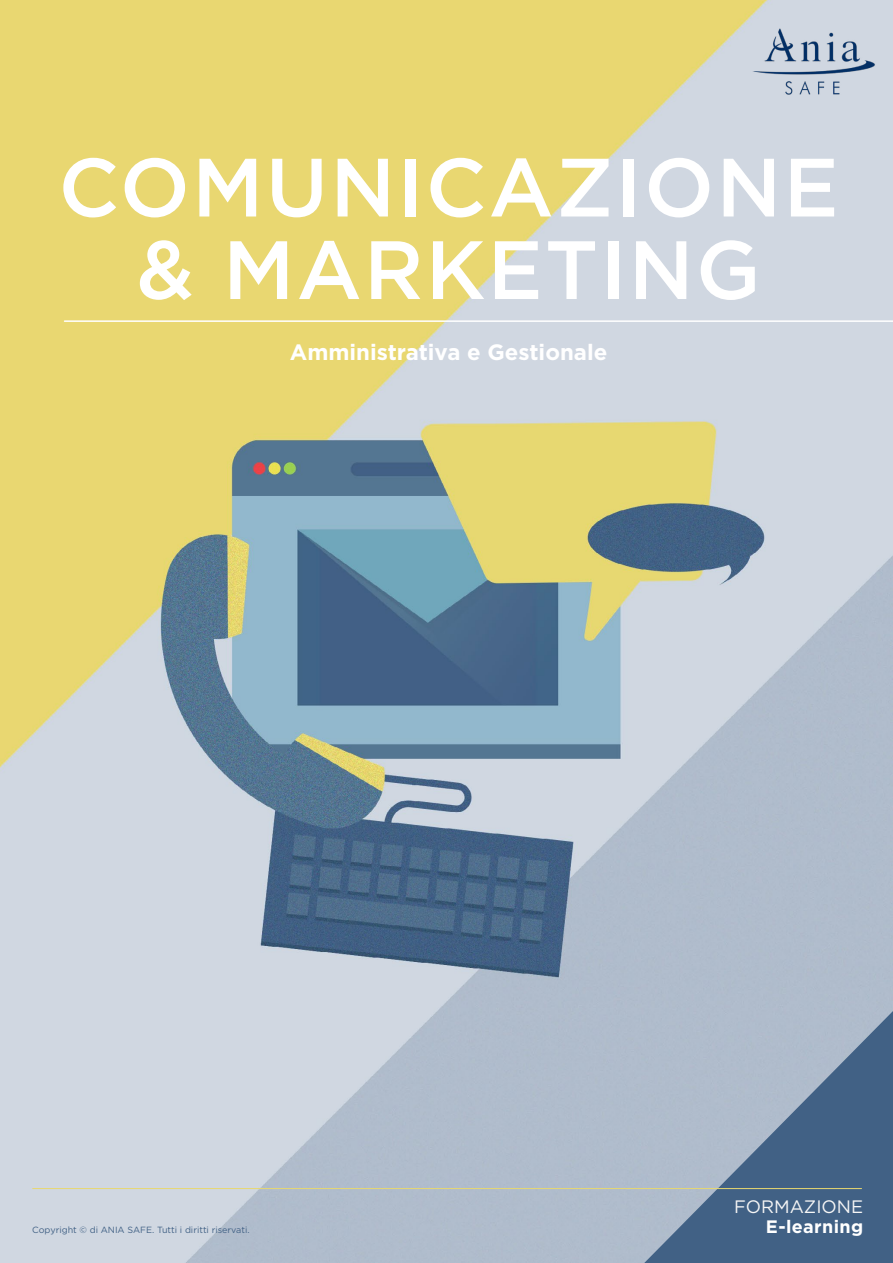
<style>
.page{position:relative;width:893px;height:1263px;background:#fff}
.page>*{position:absolute;margin:0;border:0;box-sizing:border-box;transform-origin:0 0}
.t1{font:500 82.5px/82.5px "Gotham";letter-spacing:.025em;color:#fff;text-align:center}
.t2{font:700 22.2px "Gotham";color:#fff}
.t3{font:18px "Gotham";color:#f6f6f6}
.t4{font:700 18px "Gotham";letter-spacing:.02em;color:#fff}
.t5{font:9px "Gotham";color:#416185}
</style>
<div class="page">
<img style="left:0;top:0;width:893px;height:1263px">
<svg style="left:642px;top:1009px;width:251px;height:254px;background:#798fa9"></svg>
<hr style="left:33px;top:1188px;width:828px;height:1px;background:#e8d870">
<img style="left:733px;top:20px;width:160px;height:78px">
<hr style="left:65px;top:320px;width:828px;height:2px;background:#fff">
<h1 class="t1" style="left:58px;top:145px;width:782px">COMUNICAZIONE &amp; MARKETING</h1>
<h2 class="t2" style="left:290px;top:337px;width:319px">Amministrativa e Gestionale</h2>
<p class="t5" style="left:32px;top:1224px;width:219px">Copyright © di ANIA SAFE. Tutti i diritti riservati.</p>
<h3 class="t3" style="left:734px;top:1195px;width:130px">FORMAZIONE</h3>
<h3 class="t4" style="left:766px;top:1215px;width:99px">E-learning</h3>
</div>
